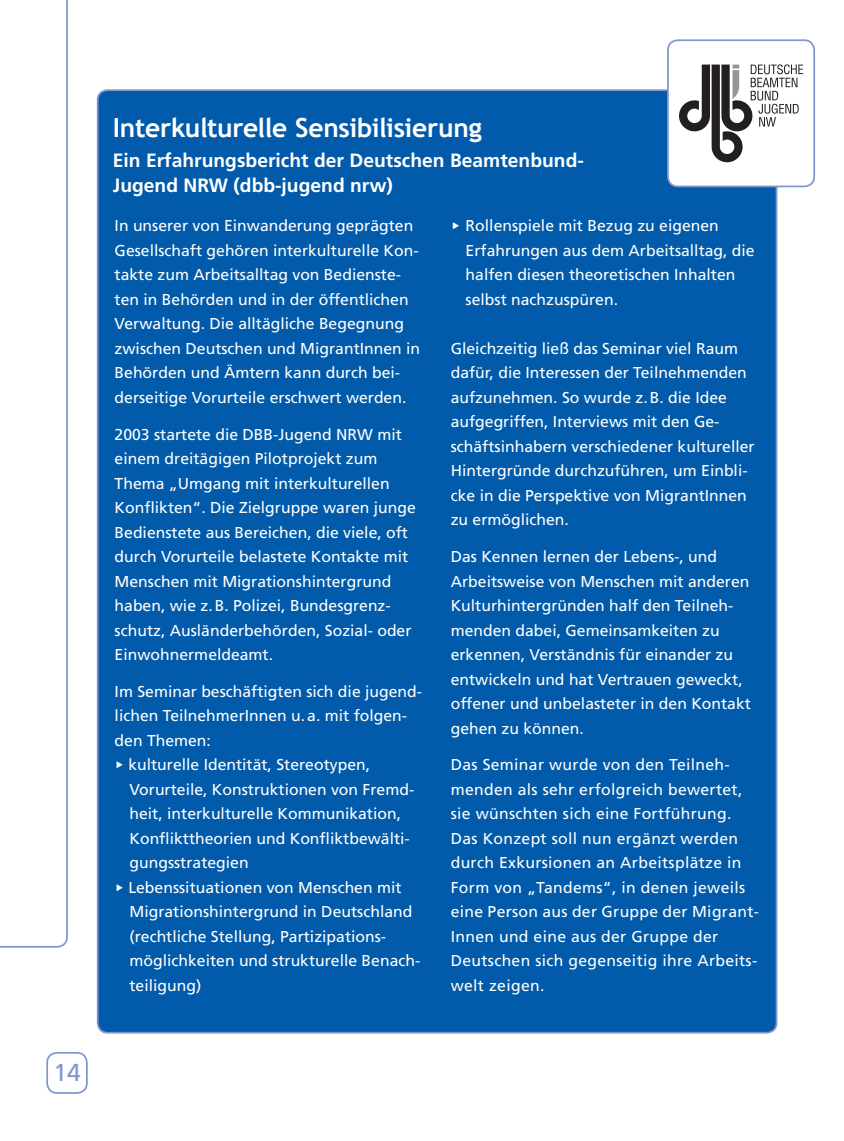
<style>
.page{position:relative;width:844px;height:1141px;background:#fff}
.page>*{position:absolute;margin:0;border:0;box-sizing:border-box;transform-origin:0 0}
.t1{font:700 26.25px "Trebuchet MS";letter-spacing:-.01em;color:#fff}
.t2{font:24.5px "Frutiger LT Std";color:#8197cd}
.t3{font:700 19.25px/24.5px "Frutiger LT Std";color:#fff}
.t4{font:15.75px/24.5px "Frutiger LT Std";color:#fff}
.t5{font:15.75px/24.5px "Frutiger LT Std";letter-spacing:.02em;color:#fff}
</style>
<div class="page">
<div style="left:96px;top:89px;width:682px;height:944px;background:#015aaa"></div>
<svg style="left:0;top:0;width:68px;height:948px"></svg>
<svg style="left:666px;top:39px;width:149px;height:147px"></svg>
<svg style="left:46px;top:1052px;width:42px;height:41px"></svg>
<h2 class="t2" style="left:53px;top:1058px;width:29px">14</h2>
<h1 class="t1" style="left:113px;top:111px;width:370px">Interkulturelle Sensibilisierung</h1>
<p class="t3" style="left:113px;top:148px;width:472px">Ein Erfahrungsbericht der Deutschen Beamtenbund-<br>Jugend NRW (dbb-jugend nrw)</p>
<p class="t4" style="left:115px;top:214px;width:307px">In unserer von Einwanderung geprägten Gesellschaft gehören interkulturelle Kon&shy;takte zum Arbeitsalltag von Bedienste&shy;ten in Behörden und in der öffentlichen Verwaltung. Die alltägliche Begegnung zwischen Deutschen und MigrantInnen in Behörden und Ämtern kann durch bei&shy;derseitige Vorurteile erschwert werden.</p>
<p class="t4" style="left:115px;top:422px;width:303px">2003 startete die DBB-Jugend NRW mit einem dreitägigen Pilotprojekt zum Thema „Umgang mit interkulturellen Konflikten“. Die Zielgruppe waren junge Bedienstete aus Bereichen, die viele, oft durch Vorurteile belastete Kontakte mit Menschen mit Migrationshintergrund haben, wie z. B. Polizei, Bundesgrenz&shy;schutz, Ausländerbehörden, Sozial- oder Einwohnermeldeamt.</p>
<p class="t4" style="left:115px;top:679px;width:309px">Im Seminar beschäftigten sich die jugend&shy;lichen TeilnehmerInnen u. a. mit folgen&shy;den Themen:</p>
<p class="t4" style="left:129px;top:753px;width:286px;text-indent:-15px">◆ kulturelle Identität, Stereotypen, Vorurteile, Konstruktionen von Fremd&shy;heit, interkulturelle Kommunikation, Konflikttheorien und Konfliktbewälti&shy;gungsstrategien</p>
<p class="t4" style="left:129px;top:875px;width:292px;text-indent:-15px">◆ Lebenssituationen von Menschen mit Migrationshintergrund in Deutschland (rechtliche Stellung, Partizipations&shy;möglichkeiten und strukturelle Benach&shy;teiligung)</p>
<p class="t4" style="left:465px;top:214px;width:290px;text-indent:-15px">◆ Rollenspiele mit Bezug zu eigenen Erfahrungen aus dem Arbeitsalltag, die halfen diesen theoretischen Inhalten selbst nachzuspüren.</p>
<p class="t4" style="left:450px;top:336px;width:305px">Gleichzeitig ließ das Seminar viel Raum dafür, die Interessen der Teilnehmenden aufzunehmen. So wurde z. B. die Idee aufgegriffen, Interviews mit den Ge&shy;schäftsinhabern verschiedener kultureller Hintergründe durchzuführen, um Einbli&shy;cke in die Perspektive von MigrantInnen zu ermöglichen.</p>
<p class="t4" style="left:450px;top:545px;width:301px">Das Kennen lernen der Lebens-, und Arbeitsweise von Menschen mit anderen Kulturhintergründen half den Teilneh&shy;menden dabei, Gemeinsamkeiten zu erkennen, Verständnis für einander zu entwickeln und hat Vertrauen geweckt, offener und unbelasteter in den Kontakt gehen zu können.</p>
<p class="t5" style="left:450px;top:753px;width:310px">Das Seminar wurde von den Teilneh&shy;menden als sehr erfolgreich bewertet, sie wünschten sich eine Fortführung.<br>Das Konzept soll nun ergänzt werden durch Exkursionen an Arbeitsplätze in Form von „Tandems“, in denen jeweils eine Person aus der Gruppe der Migrant-Innen und eine aus der Gruppe der Deutschen sich gegenseitig ihre Arbeits&shy;welt zeigen.</p>
</div>
